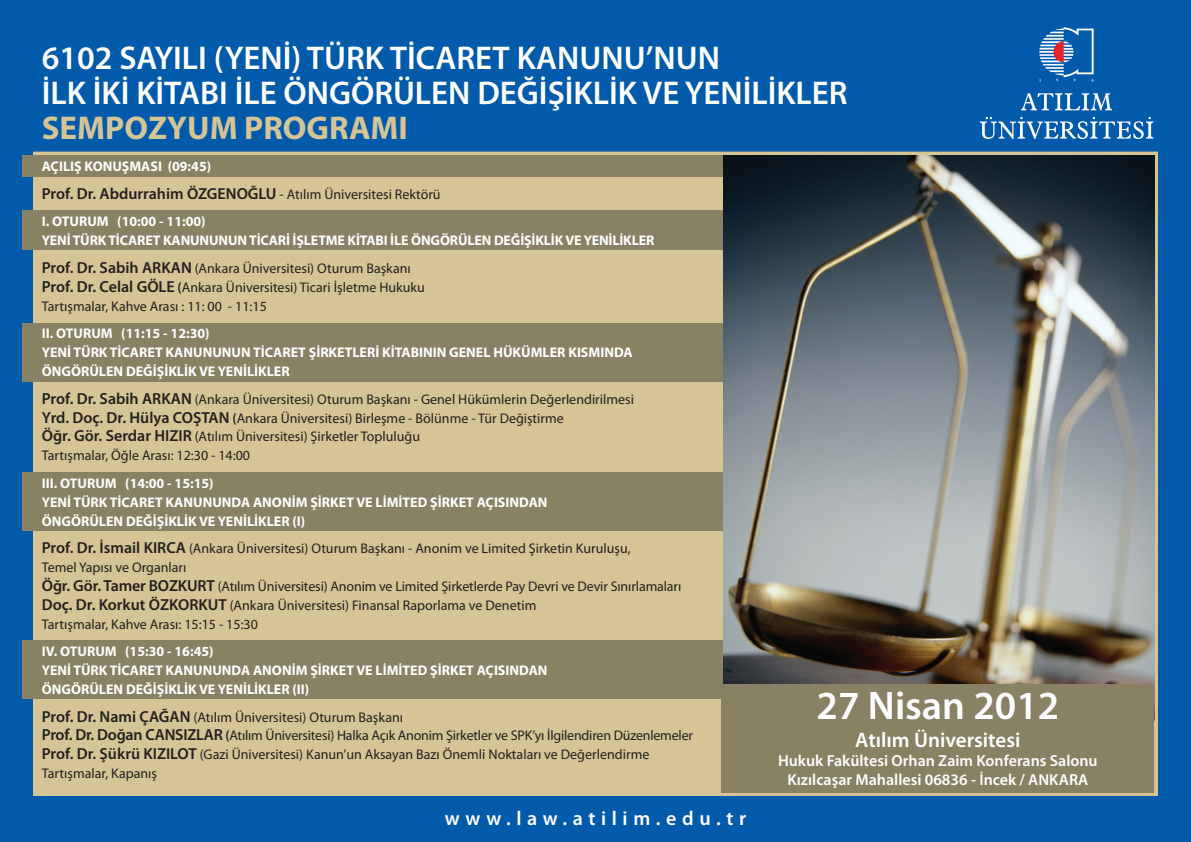
<style>
.page{position:relative;width:1191px;height:842px;background:#015aaa}
.page>*{position:absolute;margin:0;border:0;box-sizing:border-box;transform-origin:0 0}
.t1{font:600 40px "Myriad Pro";color:#fff}
.t2{font:600 33px/35px "Myriad Pro";color:#fff}
.t3{font:700 33px "Myriad Pro";color:#d5c495}
.t4{font:600 21px "Myriad Pro";color:#fff}
.t5{font:600 20px "Myriad Pro";letter-spacing:.28em;color:#fff}
.t6{font:600 16px/19px "Myriad Pro";color:#fff;text-align:center}
.t7{font:600 16px "Myriad Pro";color:#231f20}
.t8{font:14px/18.8px "Myriad Pro";color:#231f20}
.t9{font:700 14px/18.8px "Myriad Pro";color:#fff}
.s1{font-weight:400;font-size:14px}
.s2{font-weight:600;font-size:16px}
.s3{font-weight:600}
</style>
<div class="page">
<div style="left:33px;top:152px;width:1125px;height:644px;background:#d5c495"></div>
<img style="left:723px;top:155px;width:431px;height:529px">
<div style="left:23px;top:155px;width:700px;height:21px;background:#888164"></div>
<div style="left:23px;top:210px;width:700px;height:40px;background:#888164"></div>
<div style="left:23px;top:323px;width:700px;height:58px;background:#888164"></div>
<div style="left:23px;top:472px;width:700px;height:59px;background:#888164"></div>
<div style="left:23px;top:641px;width:700px;height:58px;background:#888164"></div>
<div style="left:721px;top:684px;width:433px;height:109px;background:#888164"></div>
<svg style="left:1039px;top:27px;width:54px;height:55px"></svg>
<svg style="left:979px;top:117px;width:174px;height:22px"></svg>
<svg style="left:1021px;top:93px;width:91px;height:17px"></svg>
<h2 class="t2" style="left:42px;top:40px;width:807px">6102 SAYILI (YENİ) TÜRK TİCARET KANUNU’NUN<br>İLK İKİ KİTABI İLE ÖNGÖRÜLEN DEĞİŞİKLİK VE YENİLİKLER</h2>
<h2 class="t3" style="left:42px;top:107px;width:368px">SEMPOZYUM PROGRAMI</h2>
<p class="t9" style="left:42px;top:157px;width:171px">AÇILIŞ KONUŞMASI (09:45)</p>
<p class="t7" style="left:42px;top:183px;width:400px">Prof. Dr. Abdurrahim ÖZGENOĞLU <span class="s1">- Atılım Üniversitesi Rektörü</span></p>
<p class="t9" style="left:42px;top:212px;width:614px">I. OTURUM (10:00 - 11:00)<br>YENİ TÜRK TİCARET KANUNUNUN TİCARİ İŞLETME KİTABI İLE ÖNGÖRÜLEN DEĞİŞİKLİK VE YENİLİKLER</p>
<p class="t8" style="left:42px;top:259px;width:384px"><span class="s2">Prof. Dr. Sabih ARKAN</span> (Ankara Üniversitesi) Oturum Başkanı<br><span class="s2">Prof. Dr. Celal GÖLE</span> <span class="s3">(</span>Ankara Üniversitesi) Ticari İşletme Hukuku<br>Tartışmalar, Kahve Arası : 11: 00 - 11:15</p>
<p class="t9" style="left:42px;top:324px;width:592px">II. OTURUM (11:15 - 12:30)<br>YENİ TÜRK TİCARET KANUNUNUN TİCARET ŞİRKETLERİ KİTABININ GENEL HÜKÜMLER KISMINDA<br>ÖNGÖRÜLEN DEĞİŞİKLİK VE YENİLİKLER</p>
<p class="t8" style="left:42px;top:389px;width:593px"><span class="s2">Prof. Dr. Sabih ARKAN</span> (Ankara Üniversitesi) Oturum Başkanı - Genel Hükümlerin Değerlendirilmesi <span class="s2">Yrd. Doç. Dr. Hülya COŞTAN</span> <span class="s3">(</span>Ankara Üniversitesi) Birleşme - Bölünme - Tür Değiştirme<br><span class="s2">Öğr. Gör. Serdar HIZIR</span> (Atılım Üniversitesi) Şirketler Topluluğu<br>Tartışmalar, Öğle Arası: 12:30 - 14:00</p>
<p class="t9" style="left:42px;top:473px;width:507px">III. OTURUM (14:00 - 15:15)<br>YENİ TÜRK TİCARET KANUNUNDA ANONİM ŞİRKET VE LİMİTED ŞİRKET AÇISINDAN<br>ÖNGÖRÜLEN DEĞİŞİKLİK VE YENİLİKLER (I)</p>
<p class="t8" style="left:42px;top:539px;width:641px"><span class="s2">Prof. Dr. İsmail KIRCA</span> (Ankara Üniversitesi) Oturum Başkanı - Anonim ve Limited Şirketin Kuruluşu,<br>Temel Yapısı ve Organları<br><span class="s2">Öğr. Gör. Tamer BOZKURT</span> (Atılım Üniversitesi) Anonim ve Limited Şirketlerde Pay Devri ve Devir Sınırlamaları <span class="s2">Doç. Dr. Korkut ÖZKORKUT</span> (Ankara Üniversitesi) Finansal Raporlama ve Denetim<br>Tartışmalar, Kahve Arası: 15:15 - 15:30</p>
<p class="t9" style="left:42px;top:642px;width:507px">IV. OTURUM (15:30 - 16:45)<br>YENİ TÜRK TİCARET KANUNUNDA ANONİM ŞİRKET VE LİMİTED ŞİRKET AÇISINDAN<br>ÖNGÖRÜLEN DEĞİŞİKLİK VE YENİLİKLER (II)</p>
<p class="t8" style="left:42px;top:707px;width:653px"><span class="s2">Prof. Dr. Nami ÇAĞAN</span> (Atılım Üniversitesi) Oturum Başkanı<br><span class="s2">Prof. Dr. Doğan CANSIZLAR</span> <span class="s3">(</span>Atılım Üniversitesi) Halka Açık Anonim Şirketler ve SPK’yı İlgilendiren Düzenlemeler <span class="s2">Prof. Dr. Şükrü KIZILOT</span> (Gazi Üniversitesi) Kanun’un Aksayan Bazı Önemli Noktaları ve Değerlendirme Tartışmalar, Kapanış</p>
<h1 class="t1" style="left:816px;top:680px;width:244px">27 Nisan 2012</h1>
<h3 class="t4" style="left:855px;top:727px;width:167px">Atılım Üniversitesi</h3>
<p class="t6" style="left:778px;top:751px;width:321px">Hukuk Fakültesi Orhan Zaim Konferans Salonu<br>Kızılcaşar Mahallesi 06836 - İncek / ANKARA</p>
<h3 class="t5" style="left:445px;top:805px;width:303px">www.law.atilim.edu.tr</h3>
</div>
